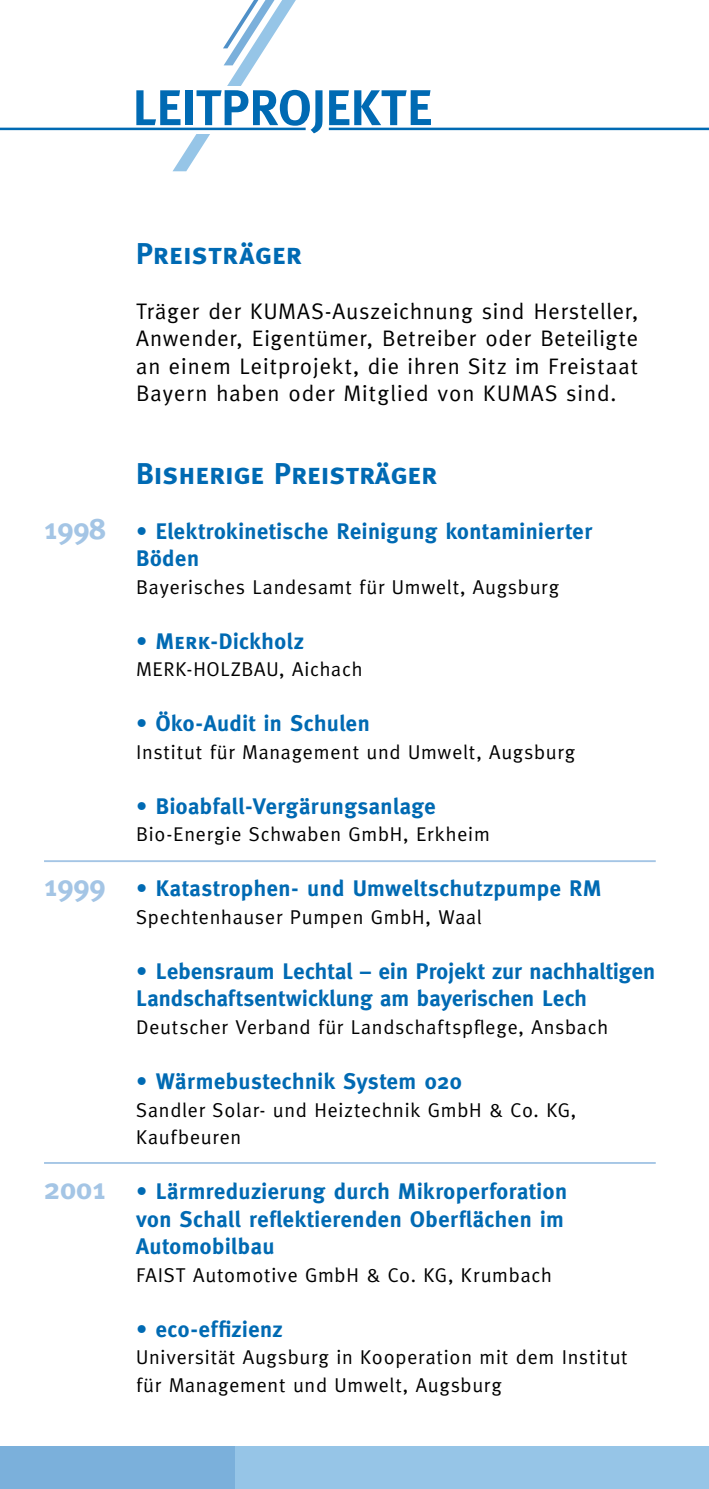
<style>
.page{position:relative;width:709px;height:1489px;background:#fff}
.page>*{position:absolute;margin:0;border:0;box-sizing:border-box;transform-origin:0 0}
.t1{font:30px "Meta Bold Caps";color:#006ab3}
.t2{font:700 30px "Meta";color:#a4c5e5}
.t3{font:700 22.5px/27.5px "Meta";letter-spacing:.02em;color:#006ab3}
.t4{font:22.5px/27.5px "Meta";letter-spacing:.045em;color:#000;text-align:justify}
.t5{font:20px/27.5px "Meta";letter-spacing:.04em;color:#000}
.s1{font-family:"Meta Bold Caps";font-weight:400}
</style>
<div class="page">
<div style="left:0;top:1446px;width:236px;height:42px;background:#7bb0db"></div>
<div style="left:236px;top:1446px;width:473px;height:42px;background:#96c5e7"></div>
<hr style="left:0;top:128px;width:306px;height:2px;background:#006ab3">
<hr style="left:329px;top:128px;width:380px;height:2px;background:#006ab3">
<svg style="left:136px;top:0;width:186px;height:171px"></svg>
<svg style="left:329px;top:90px;width:102px;height:35px"></svg>
<hr style="left:44px;top:860px;width:611px;height:2px;background:#a4c5e5">
<hr style="left:44px;top:1161px;width:611px;height:2px;background:#a4c5e5">
<h1 class="t2" style="left:44px;top:511px;width:63px">1998</h1>
<h1 class="t2" style="left:44px;top:868px;width:63px">1999</h1>
<h1 class="t2" style="left:44px;top:1171px;width:63px">2001</h1>
<h1 class="t1" style="left:136px;top:236px;width:167px">Preisträger</h1>
<p class="t4" style="left:136px;top:297px;width:503px">Träger der KUMAS-Auszeichnung sind Hersteller, Anwender, Eigentümer, Betreiber oder Beteiligte an einem Leitprojekt, die ihren Sitz im Freistaat Bayern haben oder Mitglied von KUMAS sind.</p>
<h1 class="t1" style="left:136px;top:456px;width:302px">Bisherige Preisträger</h1>
<p class="t3" style="left:136px;top:517px;width:457px">• Elektrokinetische Reinigung kontaminierter<br>Böden</p>
<p class="t5" style="left:136px;top:572px;width:424px">Bayerisches Landesamt für Umwelt, Augsburg</p>
<p class="t3" style="left:136px;top:627px;width:169px">• <span class="s1">Merk</span>-Dickholz</p>
<p class="t5" style="left:136px;top:655px;width:228px">MERK-HOLZBAU, Aichach</p>
<p class="t3" style="left:136px;top:709px;width:235px">• Öko-Audit in Schulen</p>
<p class="t5" style="left:136px;top:738px;width:440px">Institut für Management und Umwelt, Augsburg</p>
<p class="t3" style="left:136px;top:792px;width:301px">• Bioabfall-Vergärungsanlage</p>
<p class="t5" style="left:136px;top:820px;width:355px">Bio-Energie Schwaben GmbH, Erkheim</p>
<p class="t3" style="left:136px;top:874px;width:467px">• Katastrophen- und Umweltschutzpumpe RM</p>
<p class="t5" style="left:136px;top:903px;width:347px">Spechtenhauser Pumpen GmbH, Waal</p>
<p class="t3" style="left:136px;top:957px;width:520px">• Lebensraum Lechtal – ein Projekt zur nachhaltigen<br>Landschaftsentwicklung am bayerischen Lech</p>
<p class="t5" style="left:136px;top:1013px;width:473px">Deutscher Verband für Landschaftspflege, Ansbach</p>
<p class="t3" style="left:136px;top:1067px;width:327px">• Wärmebustechnik System 020</p>
<p class="t5" style="left:136px;top:1095px;width:441px">Sandler Solar- und Heiztechnik GmbH &amp; Co. KG,<br>Kaufbeuren</p>
<p class="t3" style="left:136px;top:1177px;width:432px">• Lärmreduzierung durch Mikroperforation von Schall reflektierenden Oberflächen im<br>Automobilbau</p>
<p class="t5" style="left:136px;top:1260px;width:417px">FAIST Automotive GmbH &amp; Co. KG, Krumbach</p>
<p class="t3" style="left:136px;top:1314px;width:148px">• eco-effizienz</p>
<p class="t5" style="left:136px;top:1343px;width:493px">Universität Augsburg in Kooperation mit dem Institut für Management und Umwelt, Augsburg</p>
</div>
